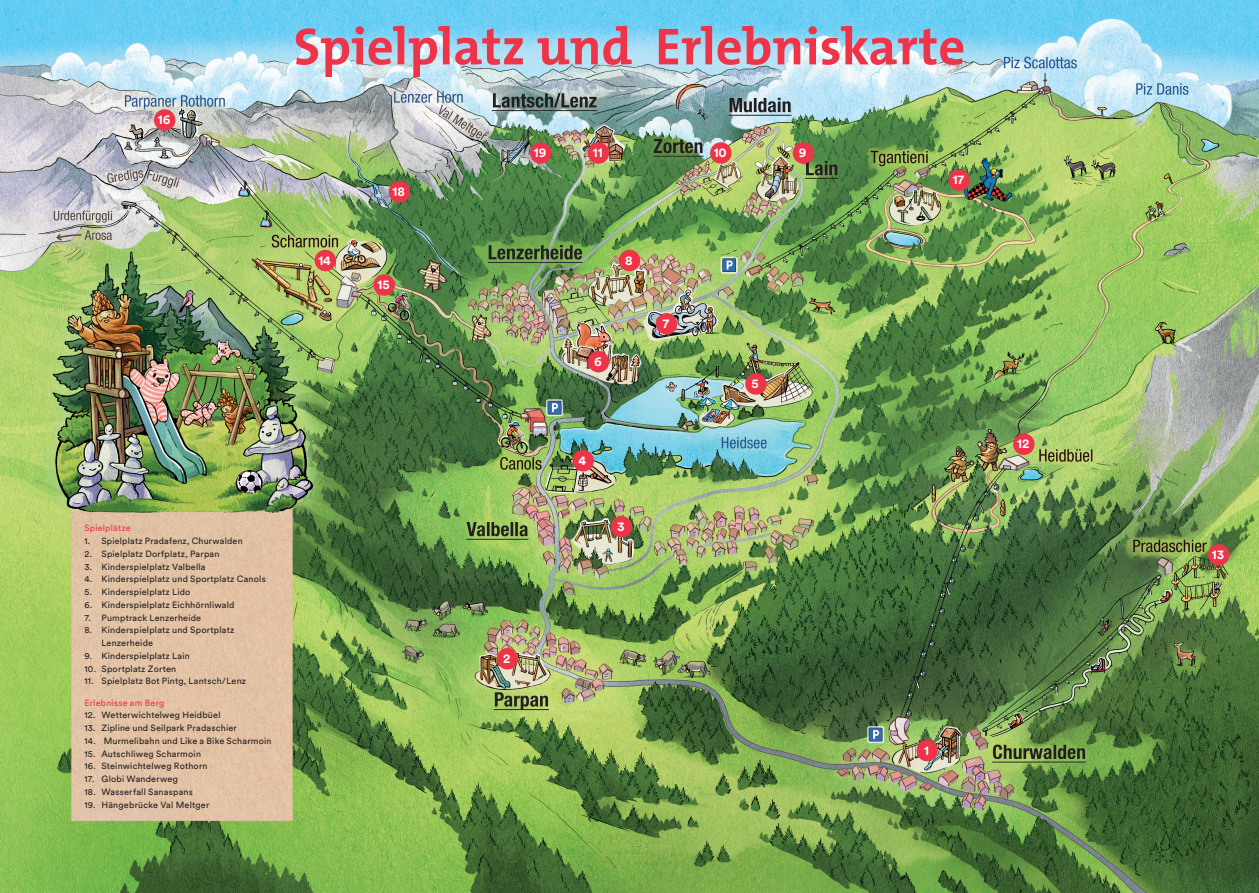
<style>
.page{position:relative;width:1259px;height:893px;background:#fff}
.page>*{position:absolute;margin:0;border:0;box-sizing:border-box;transform-origin:0 0}
.Seitentitel{font:700 52.5px "The Mix B7";color:#ee3449}
.t1{font:700 12.9px "Circulargraubuenden";color:#fff}
.Grundtext{font:9px "Circulargraubuenden";letter-spacing:.025em;color:#231f20}
.Grundtext-2{font:9px "Circulargraubuenden";letter-spacing:.025em;color:#ee3449}
</style>
<div class="page">
<img style="left:0;top:0;width:1259px;height:893px">
<div style="left:154px;top:109px;width:21px;height:22px;background:#ee3449;border-radius:50%"></div>
<div style="left:530px;top:142px;width:21px;height:22px;background:#ee3449;border-radius:50%"></div>
<div style="left:389px;top:181px;width:21px;height:22px;background:#ee3449;border-radius:50%"></div>
<div style="left:315px;top:250px;width:21px;height:21px;background:#ee3449;border-radius:50%"></div>
<div style="left:619px;top:250px;width:21px;height:21px;background:#ee3449;border-radius:50%"></div>
<div style="left:656px;top:313px;width:21px;height:22px;background:#ee3449;border-radius:50%"></div>
<div style="left:588px;top:351px;width:21px;height:21px;background:#ee3449;border-radius:50%"></div>
<div style="left:572px;top:450px;width:22px;height:21px;background:#ee3449;border-radius:50%"></div>
<div style="left:745px;top:373px;width:21px;height:22px;background:#ee3449;border-radius:50%"></div>
<div style="left:1013px;top:434px;width:21px;height:21px;background:#ee3449;border-radius:50%"></div>
<div style="left:916px;top:740px;width:22px;height:21px;background:#ee3449;border-radius:50%"></div>
<div style="left:1208px;top:544px;width:21px;height:22px;background:#ee3449;border-radius:50%"></div>
<div style="left:611px;top:516px;width:21px;height:21px;background:#ee3449;border-radius:50%"></div>
<div style="left:497px;top:648px;width:21px;height:21px;background:#ee3449;border-radius:50%"></div>
<div style="left:373px;top:274px;width:22px;height:22px;background:#ee3449;border-radius:50%"></div>
<div style="left:588px;top:142px;width:21px;height:22px;background:#ee3449;border-radius:50%"></div>
<div style="left:710px;top:142px;width:21px;height:22px;background:#ee3449;border-radius:50%"></div>
<div style="left:792px;top:142px;width:22px;height:22px;background:#ee3449;border-radius:50%"></div>
<div style="left:948px;top:170px;width:22px;height:21px;background:#ee3449;border-radius:50%"></div>
<p class="t1" style="left:158px;top:111px;width:14px">16</p>
<p class="Seitentitel" style="left:294px;top:19px;width:673px">Spielplatz und Erlebniskarte</p>
<p class="t1" style="left:392px;top:183px;width:14px">18</p>
<p class="t1" style="left:534px;top:144px;width:14px">19</p>
<p class="t1" style="left:593px;top:144px;width:11px">11</p>
<p class="t1" style="left:713px;top:144px;width:15px">10</p>
<p class="t1" style="left:799px;top:144px;width:9px">9</p>
<p class="t1" style="left:318px;top:251px;width:14px">14</p>
<p class="t1" style="left:625px;top:251px;width:9px">8</p>
<p class="t1" style="left:377px;top:276px;width:14px">15</p>
<p class="t1" style="left:594px;top:352px;width:9px">6</p>
<p class="t1" style="left:662px;top:315px;width:8px">7</p>
<p class="t1" style="left:751px;top:375px;width:9px">5</p>
<p class="t1" style="left:952px;top:171px;width:13px">17</p>
<p class="Grundtext-2" style="left:84px;top:522px;width:48px">Spielplätze</p>
<p class="Grundtext" style="left:84px;top:535px;width:160px">1. Spielplatz Pradafenz, Churwalden</p>
<p class="Grundtext" style="left:84px;top:548px;width:137px">2. Spielplatz Dorfplatz, Parpan</p>
<p class="Grundtext" style="left:84px;top:560px;width:123px">3. Kinderspielplatz Valbella</p>
<p class="Grundtext" style="left:84px;top:573px;width:183px">4. Kinderspielplatz und Sportplatz Canols</p>
<p class="Grundtext" style="left:84px;top:586px;width:108px">5. Kinderspielplatz Lido</p>
<p class="Grundtext" style="left:84px;top:599px;width:152px">6. Kinderspielplatz Eichhörnliwald</p>
<p class="Grundtext" style="left:84px;top:611px;width:118px">7. Pumptrack Lenzerheide</p>
<p class="Grundtext" style="left:84px;top:624px;width:151px">8. Kinderspielplatz und Sportplatz</p>
<p class="Grundtext" style="left:101px;top:637px;width:53px">Lenzerheide</p>
<p class="Grundtext" style="left:84px;top:650px;width:107px">9. Kinderspielplatz Lain</p>
<p class="Grundtext" style="left:84px;top:662px;width:93px">10. Sportplatz Zorten</p>
<p class="Grundtext" style="left:84px;top:675px;width:163px">11. Spielplatz Bot Pintg, Lantsch/Lenz</p>
<p class="Grundtext-2" style="left:84px;top:696px;width:81px">Erlebnisse am Berg</p>
<p class="Grundtext" style="left:84px;top:709px;width:138px">12. Wetterwichtelweg Heidbüel</p>
<p class="Grundtext" style="left:84px;top:722px;width:154px">13. Zipline und Seilpark Pradaschier</p>
<p class="Grundtext" style="left:84px;top:735px;width:189px">14. Murmelibahn und Like a Bike Scharmoin</p>
<p class="Grundtext" style="left:84px;top:747px;width:118px">15. Autschliweg Scharmoin</p>
<p class="Grundtext" style="left:84px;top:760px;width:125px">16. Steinwichtelweg Rothorn</p>
<p class="Grundtext" style="left:84px;top:773px;width:95px">17. Globi Wanderweg</p>
<p class="Grundtext" style="left:84px;top:786px;width:110px">18. Wasserfall Sanaspans</p>
<p class="Grundtext" style="left:84px;top:798px;width:126px">19. Hängebrücke Val Meltger</p>
<p class="t1" style="left:503px;top:649px;width:9px">2</p>
<p class="t1" style="left:578px;top:451px;width:9px">4</p>
<p class="t1" style="left:617px;top:517px;width:9px">3</p>
<p class="t1" style="left:924px;top:741px;width:6px">1</p>
<p class="t1" style="left:1017px;top:435px;width:14px">12</p>
<p class="t1" style="left:1211px;top:546px;width:14px">13</p>
</div>
